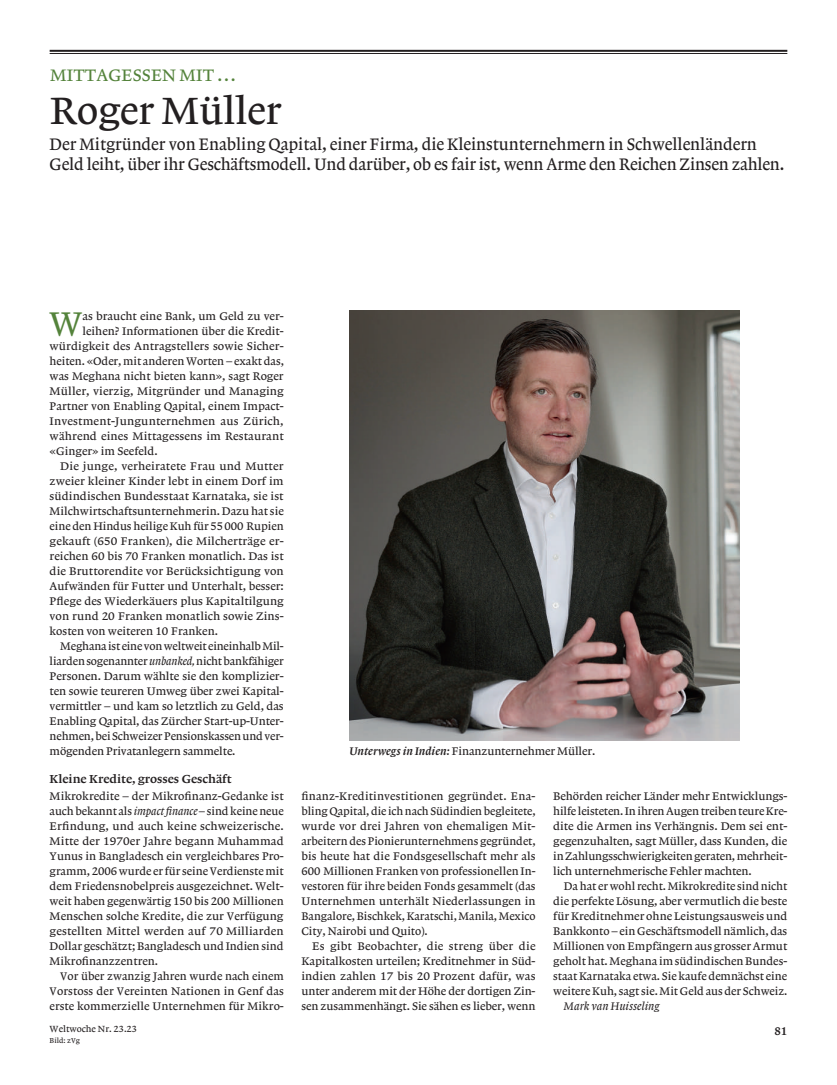
<style>
.page{position:relative;width:837px;height:1085px;background:#fff}
.page>*{position:absolute;margin:0;border:0;box-sizing:border-box;transform-origin:0 0}
.t1{font:40px "Lexicon No 1 Roman A Tab";letter-spacing:-.01em;color:#231f20}
.t2{font:34.62px "Lexicon No 1 Roman A Tab";color:#54833b}
.t3{font:17.5px/20px "Lexicon No 1 Roman A Tab";letter-spacing:-.005em;color:#231f20;scale:.94 1}
.t4{font:17.5px "Lexicon No 1 Roman A Tab";letter-spacing:.005em;color:#54833b}
.t5{font:12.25px "Lexicon No 1 Roman C Txt";color:#231f20}
.t6{font:11.62px/15px "Lexicon No 1 Roman A Tab";color:#231f20;text-align:justify}
.t7{font:11.62px "Lexicon No 1 Italic A Tab";color:#231f20}
.t8{font:11.62px "Lexicon No 1 Roman C Tab";color:#231f20}
.t9{font:9.38px "Lexicon No 1 Roman A Tab";color:#231f20}
.t10{font:7.5px "Lexicon No 1 Roman A Tab";color:#231f20}
.s1{font-family:"Lexicon No 1 Italic A Tab"}
.s2{font-family:"Lexicon No 1 Italic C Tab"}
</style>
<div class="page">
<hr style="left:50px;top:50px;width:737px;height:2px;background:#231f20">
<hr style="left:50px;top:53px;width:737px;height:1px;background:#231f20">
<img style="left:349px;top:310px;width:390px;height:430px">
<h3 class="t4" style="left:50px;top:66px;width:187px">MITTAGESSEN MIT ...</h3>
<h1 class="t1" style="left:50px;top:88px;width:233px">Roger Müller</h1>
<h3 class="t3" style="left:50px;top:134px;width:782px">Der Mitgründer von Enabling Qapital, einer Firma, die Kleinstunternehmern in Schwellenländern<br>Geld leiht, über ihr Geschäftsmodell. Und darüber, ob es fair ist, wenn Arme den Reichen Zinsen zahlen.</h3>
<h2 class="t2" style="left:49px;top:304px;width:35px">W</h2>
<p class="t6" style="left:83px;top:308px;width:202px">as braucht eine Bank, um Geld zu ver-</p>
<p class="t6" style="left:83px;top:323px;width:202px">leihen? Informationen über die Kredit-</p>
<p class="t6" style="left:50px;top:338px;width:235px">würdigkeit des Antragstellers sowie Sicher-</p>
<p class="t6" style="left:50px;top:353px;width:235px">heiten. «Oder, mit anderen Worten – exakt das,</p>
<p class="t6" style="left:50px;top:368px;width:235px">was Meghana nicht bieten kann», sagt Roger</p>
<p class="t6" style="left:50px;top:383px;width:235px">Müller, vierzig, Mitgründer und Managing</p>
<p class="t6" style="left:50px;top:398px;width:235px">Partner von Enabling Qapital, einem Impact-</p>
<p class="t6" style="left:50px;top:413px;width:235px">Investment-Jungunternehmen aus Zürich,</p>
<p class="t6" style="left:50px;top:428px;width:235px">während eines Mittagessens im Restaurant</p>
<p class="t6" style="left:50px;top:443px;width:109px">«Ginger» im Seefeld.</p>
<p class="t6" style="left:60px;top:458px;width:225px">Die junge, verheiratete Frau und Mutter</p>
<p class="t6" style="left:50px;top:473px;width:235px">zweier kleiner Kinder lebt in einem Dorf im</p>
<p class="t6" style="left:50px;top:488px;width:235px">südindischen Bundesstaat Karnataka, sie ist</p>
<p class="t6" style="left:50px;top:503px;width:235px">Milchwirtschaftsunternehmerin. Dazu hat sie</p>
<p class="t6" style="left:50px;top:518px;width:235px">eine den Hindus heilige Kuh für 55000 -Rupien</p>
<p class="t6" style="left:50px;top:533px;width:235px">gekauft (650 Franken), die Milcherträge er-</p>
<p class="t6" style="left:50px;top:548px;width:235px">reichen 60 bis 70 Franken monatlich. Das ist</p>
<p class="t6" style="left:50px;top:563px;width:235px">die Bruttorendite vor Berücksichtigung von</p>
<p class="t6" style="left:50px;top:578px;width:235px">Aufwänden für Futter und Unterhalt, besser:</p>
<p class="t6" style="left:50px;top:593px;width:235px">Pflege des Wiederkäuers plus Kapitaltilgung</p>
<p class="t6" style="left:50px;top:608px;width:235px">von rund 20 Franken monatlich sowie Zins-</p>
<p class="t6" style="left:50px;top:623px;width:170px">kosten von weiteren 10 Franken.</p>
<p class="t6" style="left:60px;top:638px;width:225px">Meghana ist eine von weltweit eineinhalb Mil-</p>
<p class="t6" style="left:50px;top:653px;width:235px">liarden sogenannter <span class="s1">unbanked,</span> nicht bankfähiger</p>
<p class="t6" style="left:50px;top:668px;width:235px">Personen. Darum wählte sie den komplizier-</p>
<p class="t6" style="left:50px;top:683px;width:235px">ten sowie teureren Umweg über zwei Kapital-</p>
<p class="t6" style="left:50px;top:698px;width:235px">vermittler – und kam so letztlich zu Geld, das</p>
<p class="t6" style="left:50px;top:713px;width:235px">Enabling Qapital, das Zürcher Start-up-Unter-</p>
<p class="t6" style="left:50px;top:728px;width:235px">nehmen, bei Schweizer Pensionskassen und ver-</p>
<p class="t6" style="left:50px;top:743px;width:187px">mögenden Privatanlegern sammelte.</p>
<p class="t5" style="left:50px;top:771px;width:183px">Kleine Kredite, grosses Geschäft</p>
<p class="t6" style="left:50px;top:788px;width:235px">Mikrokredite – der Mikrofinanz-Gedanke ist auch bekannt als <span class="s1">impact finance</span> – sind keine neue Erfindung, und auch keine schweizerische.<br>Mitte der 1970er Jahre begann Muhammad Yunus in Bangladesch ein vergleichbares Pro&shy;gramm, 2006 wurde er für seine Verdienste mit dem Friedensnobelpreis ausgezeichnet. Welt&shy;weit haben gegenwärtig 150 bis 200 Millionen Menschen solche Kredite, die zur Verfügung gestellten Mittel werden auf 70 Milliarden Dollar geschätzt; Bangladesch und Indien sind Mikrofinanzzentren.</p>
<p class="t6" style="left:50px;top:968px;width:235px;text-indent:11px">Vor über zwanzig Jahren wurde nach einem Vorstoss der Vereinten Nationen in Genf das erste kommerzielle Unternehmen für Mikro-</p>
<p class="t6" style="left:349px;top:743px;width:247px"><span class="s2">Unterwegs in Indien:</span> Finanzunternehmer Müller.</p>
<p class="t6" style="left:301px;top:788px;width:236px">finanz-Kreditinvestitionen gegründet. Ena&shy;bling Qapital, die ich nach Südindien begleitete, wurde vor drei Jahren von ehemaligen Mit&shy;arbeitern des Pionierunternehmens gegründet, bis heute hat die Fondsgesellschaft mehr als 600 Millionen Franken von professionellen In&shy;vestoren für ihre beiden Fonds gesammelt (das Unternehmen unterhält Niederlassungen in Bangalore, Bischkek, Karatschi, Manila, Mexico City, Nairobi und Quito).</p>
<p class="t6" style="left:301px;top:938px;width:235px;text-indent:11px">Es gibt Beobachter, die streng über die Kapitalkosten urteilen; Kreditnehmer in Süd&shy;indien zahlen 17 bis 20 Prozent dafür, was unter anderem mit der Höhe der dortigen Zin&shy;sen zusammenhängt. Sie sähen es lieber, wenn</p>
<p class="t6" style="left:553px;top:788px;width:235px">Behörden reicher Länder mehr Entwicklungs&shy;hilfe leisteten. In ihren Augen treiben teure Kre&shy;dite die Armen ins Verhängnis. Dem sei ent&shy;gegenzuhalten, sagt Müller, dass Kunden, die in Zahlungsschwierigkeiten geraten, mehrheit&shy;lich unternehmerische Fehler machten.</p>
<p class="t6" style="left:553px;top:878px;width:235px;text-indent:11px">Da hat er wohl recht. Mikrokredite sind nicht die perfekte Lösung, aber vermutlich die beste für Kreditnehmer ohne Leistungsausweis und Bankkonto – ein Geschäftsmodell nämlich, das Millionen von Empfängern aus grosser Armut geholt hat. Meghana im südindischen Bundes&shy;staat Karnataka etwa. Sie kaufe demnächst eine weitere Kuh, sagt sie. Mit Geld aus der Schweiz.</p>
<p class="t7" style="left:563px;top:999px;width:97px">Mark van Huisseling</p>
<p class="t9" style="left:50px;top:1023px;width:89px">Weltwoche Nr. 23.23</p>
<p class="t8" style="left:774px;top:1024px;width:14px">81</p>
<p class="t10" style="left:50px;top:1035px;width:32px">Bild: zVg</p>
</div>
